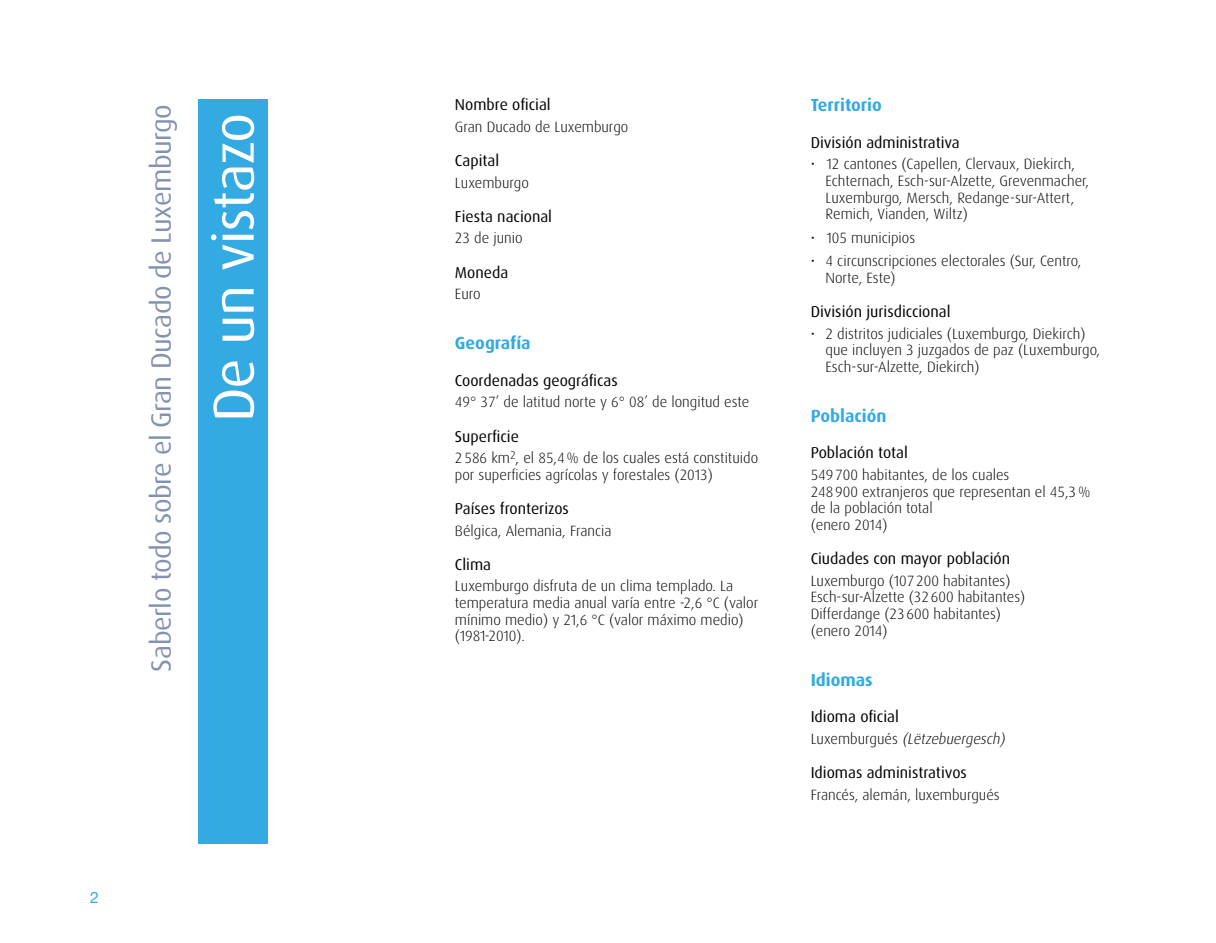
<style>
.page{position:relative;width:1216px;height:943px;background:#fff}
.page>*{position:absolute;margin:0;border:0;box-sizing:border-box;transform-origin:0 0}
.t1{font:57.75px "Dax";letter-spacing:-.02em;color:#fff}
.t2{font:28px "Dax";letter-spacing:-.02em;color:#8392b1}
.t3{font:700 17.5px "Dax";color:#33aae2}
.t4{font:15.75px "Dax";color:#000}
.t5{font:15.75px "Helvetica Neue";color:#33aae2}
.t6{font:300 14.88px/16.6px "Dax";color:#000}
.t7{font:italic 300 14.88px "Dax";color:#000}
.s1{font-style:normal}
</style>
<div class="page">
<div style="left:198px;top:99px;width:70px;height:744px;background:#33aae2"></div>
<h2 class="t2" style="left:145px;top:671px;width:569px;rotate:-90deg">Saberlo todo sobre el Gran Ducado de Luxemburgo</h2>
<h1 class="t1" style="left:202px;top:422px;width:310px;rotate:-90deg">De un vistazo</h1>
<p class="t5" style="left:90px;top:886px;width:10px">2</p>
<p class="t4" style="left:455px;top:96px;width:97px">Nombre oficial</p>
<p class="t6" style="left:455px;top:118px;width:175px">Gran Ducado de Luxemburgo</p>
<p class="t4" style="left:455px;top:152px;width:46px">Capital</p>
<p class="t6" style="left:455px;top:174px;width:75px">Luxemburgo</p>
<p class="t4" style="left:455px;top:207px;width:99px">Fiesta nacional</p>
<p class="t6" style="left:455px;top:230px;width:69px">23 de junio</p>
<p class="t4" style="left:455px;top:263px;width:55px">Moneda</p>
<p class="t6" style="left:455px;top:286px;width:27px">Euro</p>
<p class="t3" style="left:455px;top:333px;width:77px">Geografía</p>
<p class="t4" style="left:455px;top:371px;width:164px">Coordenadas geográficas</p>
<p class="t6" style="left:455px;top:394px;width:296px">49° 37’ de latitud norte y 6° 08’ de longitud este</p>
<p class="t4" style="left:455px;top:427px;width:65px">Superficie</p>
<p class="t6" style="left:455px;top:450px;width:305px">2586 km<sup>2</sup>, el 85,4% de los cuales está constituido por superficies agrícolas y forestales (2013)</p>
<p class="t4" style="left:455px;top:500px;width:115px">Países fronterizos</p>
<p class="t6" style="left:455px;top:522px;width:158px">Bélgica, Alemania, Francia</p>
<p class="t4" style="left:455px;top:555px;width:38px">Clima</p>
<p class="t6" style="left:455px;top:578px;width:305px">Luxemburgo disfruta de un clima templado. La temperatura media anual varía entre -2,6 °C (valor mínimo medio) y 21,6 °C (valor máximo medio) (1981-2010).</p>
<p class="t3" style="left:810px;top:95px;width:73px">Territorio</p>
<p class="t4" style="left:810px;top:134px;width:151px">División administrativa</p>
<p class="t6" style="left:825px;top:156px;width:265px;text-indent:-15px">• 12 cantones (Capellen, Clervaux, Diekirch, Echternach, Esch-sur-Alzette, Grevenmacher, Luxemburgo, Mersch, Redange-sur-Attert, Remich, Vianden, Wiltz)</p>
<p class="t6" style="left:810px;top:229px;width:106px">• 105 municipios</p>
<p class="t6" style="left:825px;top:253px;width:257px;text-indent:-15px">• 4 circunscripciones electorales (Sur, Centro,<br>Norte, Este)</p>
<p class="t4" style="left:810px;top:303px;width:141px">División jurisdiccional</p>
<p class="t6" style="left:825px;top:325px;width:276px;text-indent:-15px">• 2 distritos judiciales (Luxemburgo, Diekirch) que incluyen 3 juzgados de paz (Luxemburgo,<br>Esch-sur-Alzette, Diekirch)</p>
<p class="t3" style="left:810px;top:406px;width:77px">Población</p>
<p class="t4" style="left:810px;top:444px;width:99px">Población total</p>
<p class="t6" style="left:810px;top:467px;width:281px">549700 habitantes, de los cuales<br>248900 extranjeros que representan el 45,3% de la población total<br>(enero 2014)</p>
<p class="t4" style="left:810px;top:550px;width:201px">Ciudades con mayor población</p>
<p class="t6" style="left:810px;top:572px;width:216px">Luxemburgo (107200 habitantes)<br>Esch-sur-Alzette (32600 habitantes)<br>Differdange (23600 habitantes) (enero 2014)</p>
<p class="t3" style="left:810px;top:670px;width:64px">Idiomas</p>
<p class="t4" style="left:810px;top:708px;width:90px">Idioma oficial</p>
<p class="t7" style="left:810px;top:730px;width:198px"><span class="s1">L u x e m b u r g u é s</span> (Lëtzebuergesch)</p>
<p class="t4" style="left:810px;top:764px;width:158px">Idiomas administrativos</p>
<p class="t6" style="left:810px;top:786px;width:190px">Francés, alemán, luxemburgués</p>
</div>
